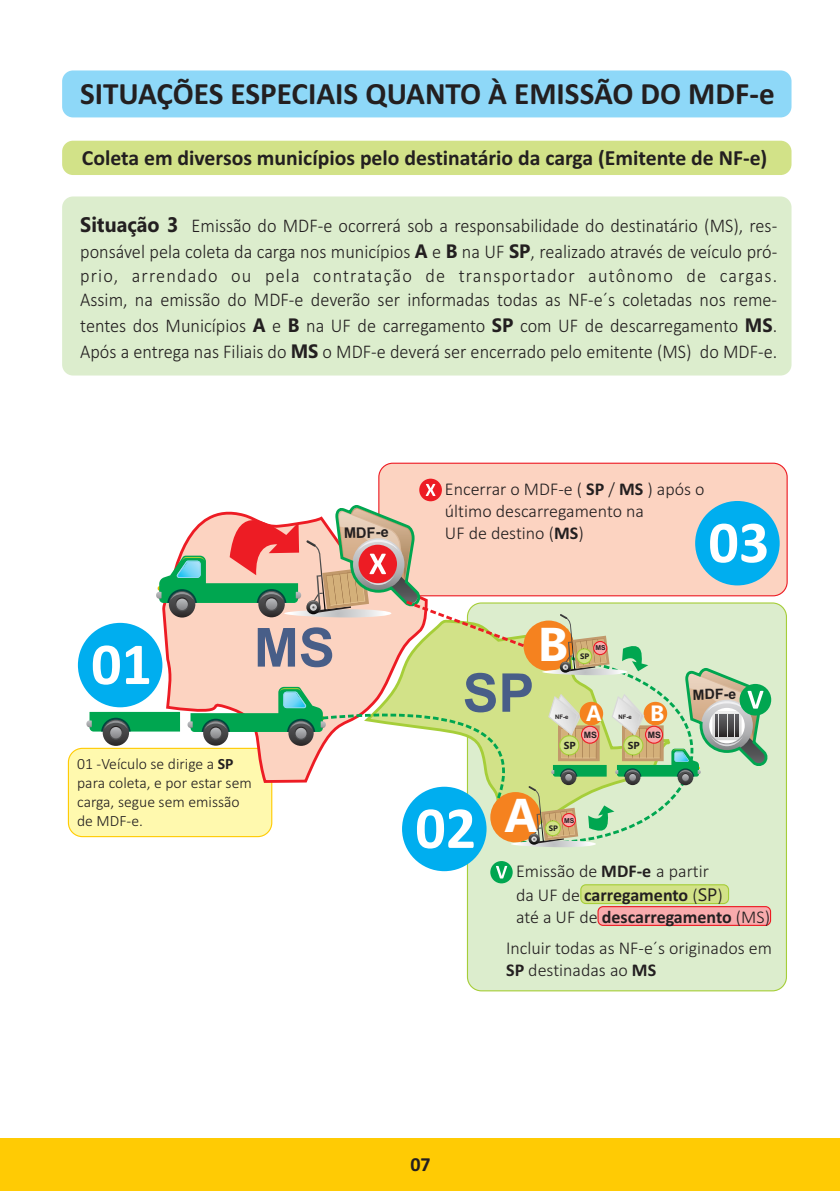
<style>
.page{position:relative;width:840px;height:1191px;background:#fff}
.page>*{position:absolute;margin:0;border:0;box-sizing:border-box;transform-origin:0 0}
.t1{font:700 60px "Calibri";color:#fff}
.t2{font:700 47.4px "Nirmala UI";color:#fff}
.t3{font:700 31.2px "Calibri";color:#231f20}
.t4{font:700 22.2px "Nirmala UI";color:#fff}
.t5{font:700 21.6px "Calibri";color:#231f20}
.t6{font:700 20px "Calibri";color:#231f20}
.t7{font:300 19.4px/26.2px "Calibri";color:#231f20;scale:.94 1}
.t8{font:300 19.4px/23.6px "Calibri";letter-spacing:.045em;color:#231f20;scale:.94 1}
.t9{font:300 18px/24.2px "Calibri";color:#231f20}
.t10{font:300 15.6px/19.2px "Calibri";color:#231f20}
.t11{font:700 14.6px "Arial";color:#231f20}
.t12{font:700 14.2px "Arial";color:#231f20}
.t13{font:700 10.2px "Nirmala UI";color:#231f20}
.t14{font:700 8.8px "Arial";color:#231f20}
.t15{font:700 7.8px "Nirmala UI";color:#231f20}
.t16{font:700 6.8px "Arial";color:#231f20}
.t17{font:700 6px "Arial";color:#231f20}
.s1{font-family:"Nirmala UI";font-weight:700;font-size:21px}
.s2{font-family:"Nirmala UI";font-weight:700}
.s3{font-weight:700}
.s4{font-family:"Nirmala UI";font-weight:400}
</style>
<div class="page">
<div style="left:378px;top:462px;width:409px;height:134px;background:#fcd3c1;border:1px solid #ed1c24;border-radius:14px"></div>
<div style="left:466px;top:602px;width:320px;height:389px;background:#dcedcd;border:1px solid #a6ce39;border-radius:14px"></div>
<div style="left:68px;top:748px;width:204px;height:89px;background:#fff9ae;border:1px solid #ffcb04;border-radius:14px"></div>
<div style="left:62px;top:141px;width:729px;height:34px;background:#d2e288;border-radius:11px"></div>
<div style="left:62px;top:70px;width:729px;height:47px;background:#8ed8f8;border-radius:11px"></div>
<div style="left:62px;top:196px;width:729px;height:179px;background:#dcedcd;border-radius:11px"></div>
<div style="left:0;top:1138px;width:839px;height:52px;background:#ffcb04"></div>
<div style="left:490px;top:861px;width:22px;height:22px;background:#00a650;border-radius:50%"></div>
<div style="left:597px;top:906px;width:173px;height:20px;background:#f8abad;border:1px solid #ed1c24;border-radius:5px"></div>
<div style="left:580px;top:884px;width:148px;height:20px;background:#d2e288;border:1px solid #a6ce39;border-radius:5px"></div>
<svg style="left:496px;top:866px;width:11px;height:12px"></svg>
<div style="left:78px;top:623px;width:84px;height:84px;background:#00aeef;border-radius:50%"></div>
<div style="left:402px;top:786px;width:84px;height:85px;background:#00aeef;border-radius:50%"></div>
<div style="left:694px;top:501px;width:85px;height:84px;background:#00aeef;border-radius:50%"></div>
<svg style="left:86px;top:472px;width:684px;height:375px"></svg>
<h3 class="t3" style="left:80px;top:81px;width:695px">SITUAÇÕES ESPECIAIS QUANTO À EMISSÃO DO MDF-e</h3>
<p class="t5" style="left:82px;top:149px;width:686px">Coleta em diversos municípios pelo destinatário da carga (Emitente de NF-e)</p>
<p class="t7" style="left:80px;top:214px;width:742px"><span class="s1">Situação 3</span> Emissão do MDF-e ocorrerá sob a responsabilidade do destinatário (MS), res&shy;ponsável pela coleta da carga nos municípios <span class="s2">A</span> e <span class="s2">B</span> na UF <span class="s2">SP</span>, realizado através de veículo pró-</p>
<p class="t8" style="left:80px;top:265px;width:742px">prio, arrendado ou pela contratação de transportador autônomo de cargas.<br>Assim, na emissão do MDF-e deverão ser informadas todas as NF-e´s coletadas nos reme-</p>
<p class="t7" style="left:80px;top:314px;width:742px">tentes dos Municípios <span class="s2">A</span> e <span class="s2">B</span> na UF de carregamento <span class="s2">SP</span> com UF de descarregamento <span class="s2">MS</span>.<br>Após a entrega nas Filiais do <span class="s2">MS</span> o MDF-e deverá ser encerrado pelo emitente (MS) do MDF-e.</p>
<p class="t9" style="left:444px;top:479px;width:261px;line-height:22px">Encerrar o MDF-e ( <span class="s3">SP</span> / <span class="s3">MS</span> ) após o último descarregamento na</p>
<h1 class="t1" style="left:91px;top:639px;width:62px">01</h1>
<p class="t10" style="left:77px;top:755px;width:176px">01 -Veículo se dirige a <span class="s3">SP </span>para coleta, e por estar sem carga, segue sem emissão de MDF-e.</p>
<p class="t11" style="left:343px;top:527px;width:46px;rotate:-2deg">MDF-e</p>
<p class="t9" style="left:444px;top:522px;width:140px">UF de destino (<span class="s3">MS</span>)</p>
<h1 class="t1" style="left:415px;top:803px;width:62px">02</h1>
<h2 class="t2" style="left:537px;top:626px;width:32px">B</h2>
<p class="t16" style="left:595px;top:645px;width:12px">MS</p>
<p class="t15" style="left:579px;top:653px;width:11px">SP</p>
<p class="t4" style="left:586px;top:704px;width:17px">A</p>
<p class="t17" style="left:554px;top:715px;width:15px;rotate:-2deg">NF-e</p>
<p class="t17" style="left:618px;top:715px;width:15px;rotate:-2deg">NF-e</p>
<p class="t13" style="left:563px;top:741px;width:13px">SP</p>
<p class="t14" style="left:583px;top:731px;width:15px">MS</p>
<p class="t13" style="left:627px;top:741px;width:13px">SP</p>
<p class="t4" style="left:650px;top:704px;width:16px">B</p>
<p class="t14" style="left:647px;top:731px;width:15px">MS</p>
<h2 class="t2" style="left:504px;top:797px;width:35px">A</h2>
<p class="t16" style="left:563px;top:817px;width:12px">MS</p>
<p class="t15" style="left:548px;top:825px;width:11px">SP</p>
<h1 class="t1" style="left:708px;top:517px;width:62px">03</h1>
<p class="t12" style="left:692px;top:689px;width:45px;rotate:-2deg">MDF-e</p>
<p class="t6" style="left:410px;top:1155px;width:22px">07</p>
<p class="t9" style="left:515px;top:860px;width:208px">Emissão de <span class="s3">MDF-e</span> a partir da UF de <span class="s3">carregamento</span> (<span class="s4">SP</span>)</p>
<p class="t9" style="left:506px;top:903px;width:267px;line-height:30.6px;text-align:center">até a UF de <span class="s3">descarregamento</span> (MS)<br>Incluir todas as NF-e´s originados em</p>
<p class="t9" style="left:506px;top:959px;width:151px"><span class="s3">SP</span> destinadas ao <span class="s3">MS</span></p>
</div>
